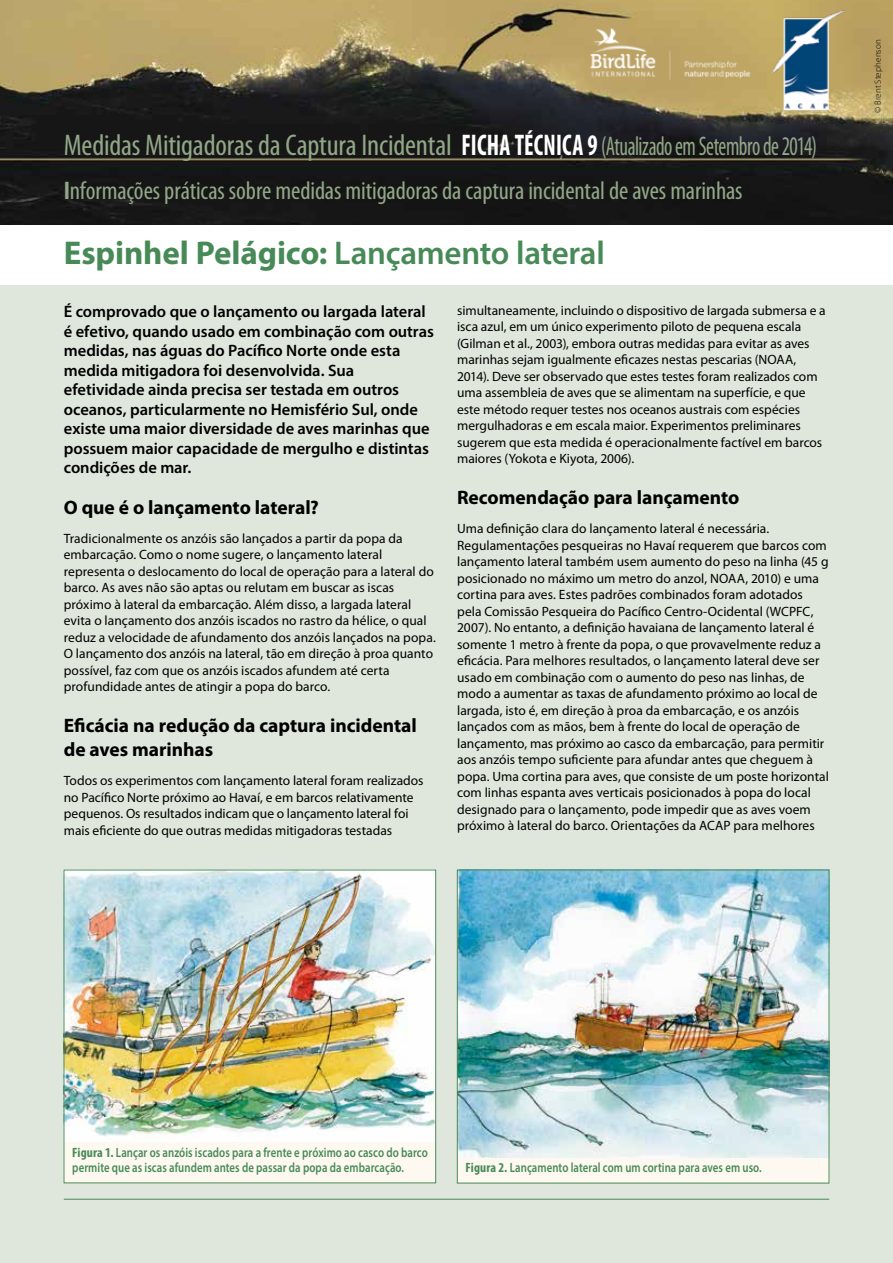
<style>
.page{position:relative;width:893px;height:1263px;background:#fff}
.page>*{position:absolute;margin:0;border:0;box-sizing:border-box;transform-origin:0 0}
.t1{font:700 33px "Myriad Pro";letter-spacing:-.005em;color:#478a57}
.t2{font:condensed 30px "Myriad Pro";letter-spacing:-.005em;color:#92a788}
.t3{font:condensed 27px "Myriad Pro";letter-spacing:-.02em;color:#92a788;scale:.8 1}
.t4{font:condensed 25.5px "Myriad Pro";letter-spacing:-.005em;color:#92a788}
.t5{font:700 19.5px/24px "Myriad Pro";color:#000}
.t6{font:600 16.5px/19.5px "Myriad Pro";color:#000}
.t7{font:13.5px/16.5px "Myriad Pro";color:#000}
.t8{font:600 13.5px/15px "Myriad Pro";letter-spacing:.005em;color:#478a57;scale:.8 1}
.t9{font:300 9px "Myriad Pro";letter-spacing:.015em;color:#000}
.s1{font-weight:700;font-size:30px;color:#fff}
.s2{font-weight:700}
.s3{font-weight:600}
.s4{font-weight:700;font-stretch:condensed}
</style>
<div class="page">
<img style="left:0;top:0;width:893px;height:225px">
<div style="left:0;top:285px;width:893px;height:978px;background:#dfe6db"></div>
<img style="left:587px;top:24px;width:165px;height:57px">
<img style="left:770px;top:8px;width:74px;height:104px">
<div style="left:457px;top:1157px;width:372px;height:26px;background:#fef9f0"></div>
<img style="left:66px;top:872px;width:368px;height:270px">
<img style="left:459px;top:872px;width:368px;height:285px">
<div style="left:64px;top:1142px;width:372px;height:41px;background:#fef9f0"></div>
<div style="left:457px;top:870px;width:372px;height:313px;border:1px solid #478a57"></div>
<hr style="left:64px;top:1199px;width:765px;height:1px;background:#478a57">
<h3 class="t3" style="left:462px;top:130px;width:445px"><span class="s1">FICHA TÉCNICA 9</span> (Atualizado em Setembro de 2014)</h3>
<h2 class="t2" style="left:64px;top:127px;width:389px">Medidas Mitigadoras da Captura Incidental</h2>
<h3 class="t4" style="left:64px;top:176px;width:680px"><span class="s2">I</span>nformações práticas sobre medidas mitigadoras da captura incidental de aves marinhas</h3>
<h1 class="t1" style="left:64px;top:231px;width:543px">Espinhel Pelágico: <span class="s3">Lançamento lateral</span></h1>
<p class="t6" style="left:64px;top:301px;width:372px">É comprovado que o lançamento ou largada lateral é efetivo, quando usado em combinação com outras medidas, nas águas do Pacífico Norte onde esta medida mitigadora foi desenvolvida. Sua efetividade ainda precisa ser testada em outros oceanos, particularmente no Hemisfério Sul, onde existe uma maior diversidade de aves marinhas que possuem maior capacidade de mergulho e distintas condições de mar.</p>
<h3 class="t5" style="left:64px;top:494px;width:257px">O que é o lançamento lateral?</h3>
<p class="t7" style="left:64px;top:530px;width:374px">Tradicionalmente os anzóis são lançados a partir da popa da embarcação. Como o nome sugere, o lançamento lateral representa o deslocamento do local de operação para a lateral do barco. As aves não são aptas ou relutam em buscar as iscas próximo à lateral da embarcação. Além disso, a largada lateral evita o lançamento dos anzóis iscados no rastro da hélice, o qual reduz a velocidade de afundamento dos anzóis lançados na popa.<br>O lançamento dos anzóis na lateral, tão em direção à proa quanto possível, faz com que os anzóis iscados afundem até certa profundidade antes de atingir a popa do barco.</p>
<h3 class="t5" style="left:64px;top:713px;width:355px">Eficácia na redução da captura incidental de aves marinhas</h3>
<p class="t7" style="left:64px;top:772px;width:361px">Todos os experimentos com lançamento lateral foram realizados no Pacífico Norte próximo ao Havaí, e em barcos relativamente pequenos. Os resultados indicam que o lançamento lateral foi mais eficiente do que outras medidas mitigadoras testadas</p>
<p class="t7" style="left:457px;top:302px;width:370px">simultaneamente, incluindo o dispositivo de largada submersa e a isca azul, em um único experimento piloto de pequena escala (Gilman et al., 2003), embora outras medidas para evitar as aves marinhas sejam igualmente eficazes nestas pescarias (NOAA, 2014). Deve ser observado que estes testes foram realizados com uma assembleia de aves que se alimentam na superfície, e que este método requer testes nos oceanos austrais com espécies mergulhadoras e em escala maior. Experimentos preliminares sugerem que esta medida é operacionalmente factível em barcos maiores (Yokota e Kiyota, 2006).</p>
<h3 class="t5" style="left:457px;top:485px;width:284px">Recomendação para lançamento</h3>
<p class="t7" style="left:457px;top:520px;width:373px">Uma definição clara do lançamento lateral é necessária.<br>Regulamentações pesqueiras no Havaí requerem que barcos com lançamento lateral também usem aumento do peso na linha (45 g posicionado no máximo um metro do anzol, NOAA, 2010) e uma cortina para aves. Estes padrões combinados foram adotados pela Comissão Pesqueira do Pacífico Centro-Ocidental (WCPFC, 2007). No entanto, a definição havaiana de lançamento lateral é somente 1 metro à frente da popa, o que provavelmente reduz a eficácia. Para melhores resultados, o lançamento lateral deve ser usado em combinação com o aumento do peso nas linhas, de modo a aumentar as taxas de afundamento próximo ao local de largada, isto é, em direção à proa da embarcação, e os anzóis lançados com as mãos, bem à frente do local de operação de lançamento, mas próximo ao casco da embarcação, para permitir aos anzóis tempo suficiente para afundar antes que cheguem à popa. Uma cortina para aves, que consiste de um poste horizontal com linhas espanta aves verticais posicionados à popa do local designado para o lançamento, pode impedir que as aves voem próximo à lateral do barco. Orientações da ACAP para melhores</p>
<p class="t9" style="left:872px;top:113px;width:75px;rotate:-90deg">© Brent Stephenson</p>
<p class="t8" style="left:72px;top:1144px;width:446px"><span class="s4">Figura 1.</span> Lançar os anzóis iscados para a frente e próximo ao casco do barco permite que as iscas afundem antes de passar da popa da embarcação.</p>
<p class="t8" style="left:466px;top:1159px;width:372px"><span class="s4">Figura 2.</span> Lançamento lateral com um cortina para aves em uso.</p>
</div>
